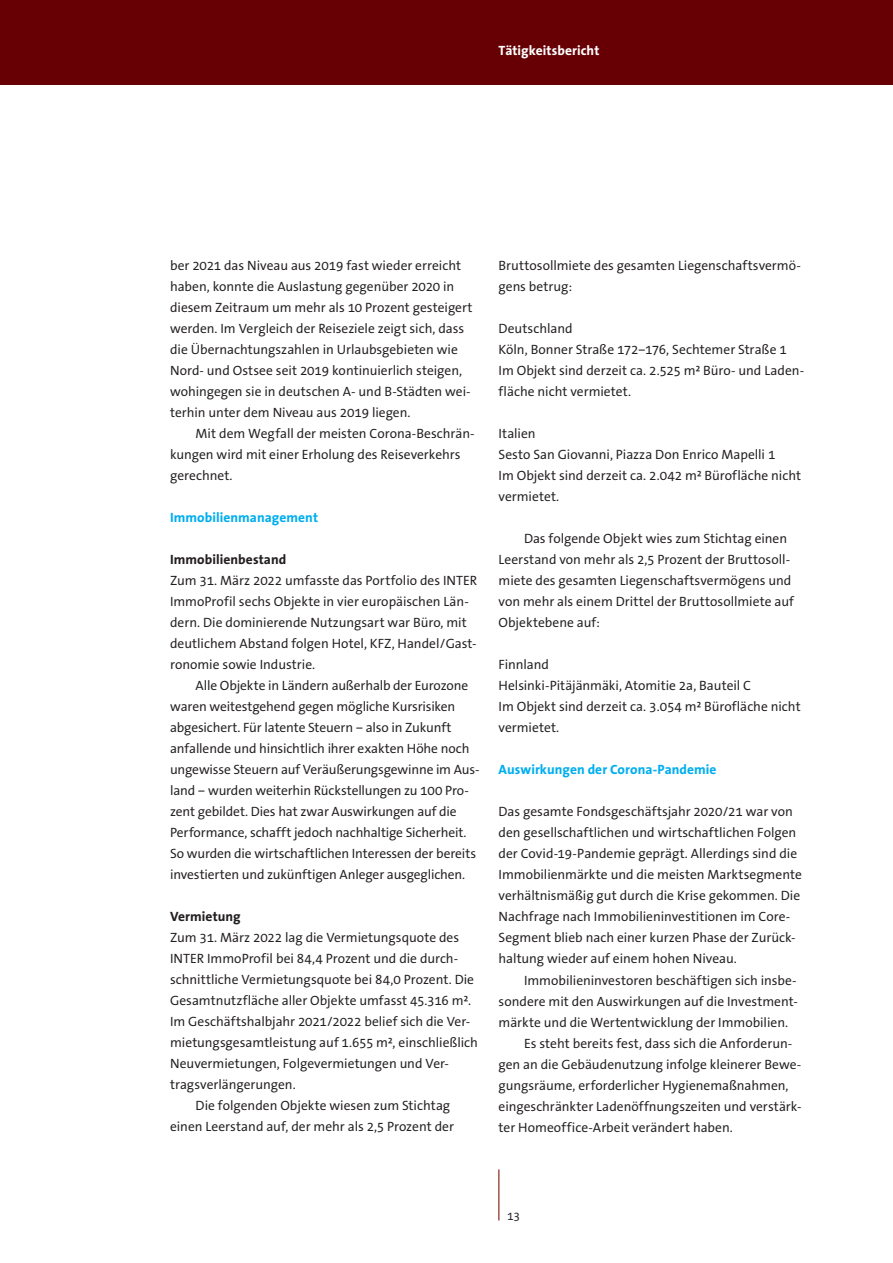
<style>
.page{position:relative;width:893px;height:1263px;background:#fff}
.page>*{position:absolute;margin:0;border:0;box-sizing:border-box;transform-origin:0 0}
.t1{font:13.5px/21px "The Sans Office";letter-spacing:-.005em;color:#231f20}
.t2{font:700 13.5px "The Sans Office";letter-spacing:.005em;color:#00aeef}
.t3{font:700 13.5px "The Sans Office";letter-spacing:.005em;color:#231f20}
.t4{font:700 13.5px "The Sans Office";letter-spacing:.005em;color:#fff}
.t5{font:12px "The Sans Office";color:#231f20}
</style>
<div class="page">
<div style="left:0;top:0;width:893px;height:85px;background:#660005"></div>
<hr style="left:498px;top:1169px;width:2px;height:51px;background:#9e544a">
<p class="t4" style="left:499px;top:44px;width:102px">Tätigkeitsbericht</p>
<p class="t1" style="left:170px;top:256px;width:304px">ber 2021 das Niveau aus 2019 fast wieder erreicht haben, konnte die Auslastung gegenüber 2020 in diesem Zeitraum um mehr als 10 Prozent gesteigert werden. Im Vergleich der Reiseziele zeigt sich, dass die Übernachtungszahlen in Urlaubsgebieten wie Nord- und Ostsee seit 2019 kontinuierlich steigen, wohingegen sie in deutschen A- und B-Städten wei&shy;terhin unter dem Niveau aus 2019 liegen.</p>
<p class="t1" style="left:170px;top:424px;width:306px;text-indent:26px">Mit dem Wegfall der meisten Corona-Beschrän&shy;kungen wird mit einer Erholung des Reiseverkehrs gerechnet.</p>
<p class="t2" style="left:170px;top:510px;width:150px">Immobilienmanagement</p>
<p class="t3" style="left:170px;top:552px;width:118px">Immobilienbestand</p>
<p class="t1" style="left:170px;top:571px;width:309px">Zum 31. März 2022 umfasste das Portfolio des INTER ImmoProfil sechs Objekte in vier europäischen Län&shy;dern. Die dominierende Nutzungsart war Büro, mit deutlichem Abstand folgen Hotel, KFZ, Handel/Gast&shy;ronomie sowie Industrie.</p>
<p class="t1" style="left:170px;top:676px;width:311px;text-indent:26px">Alle Objekte in Ländern außerhalb der Eurozone waren weitestgehend gegen mögliche Kursrisiken abgesichert. Für latente Steuern – also in Zukunft anfallende und hinsichtlich ihrer exakten Höhe noch ungewisse Steuern auf Veräußerungsgewinne im Aus&shy;land – wurden weiterhin Rückstellungen zu 100 Pro&shy;zent gebildet. Dies hat zwar Auswirkungen auf die Performance, schafft jedoch nachhaltige Sicherheit.<br>So wurden die wirtschaftlichen Interessen der bereits investierten und zukünftigen Anleger ausgeglichen.</p>
<p class="t3" style="left:170px;top:909px;width:72px">Vermietung</p>
<p class="t1" style="left:170px;top:928px;width:291px">Zum 31. März 2022 lag die Vermietungsquote des</p>
<p class="t1" style="left:170px;top:949px;width:290px">INTER ImmoProfil bei 84,4 Prozent und die durch-</p>
<p class="t1" style="left:170px;top:970px;width:306px">schnittliche Vermietungsquote bei 84,0 Prozent. Die</p>
<p class="t1" style="left:170px;top:991px;width:302px">Gesamtnutzfläche aller Objekte umfasst 45.316 m².</p>
<p class="t1" style="left:170px;top:1012px;width:302px">Im Geschäftshalbjahr 2021/2022 belief sich die Ver-</p>
<p class="t1" style="left:170px;top:1033px;width:309px">mietungsgesamtleistung auf 1.655 m², einschließlich</p>
<p class="t1" style="left:170px;top:1054px;width:280px">Neuvermietungen, Folgevermietungen und Ver-</p>
<p class="t1" style="left:170px;top:1075px;width:127px">tragsverlängerungen.</p>
<p class="t1" style="left:196px;top:1096px;width:256px">Die folgenden Objekte wiesen zum Stichtag</p>
<p class="t1" style="left:170px;top:1117px;width:285px">einen Leerstand auf, der mehr als 2,5 Prozent der</p>
<p class="t1" style="left:499px;top:256px;width:304px">Bruttosollmiete des gesamten Liegenschaftsvermö&shy;gens betrug:</p>
<p class="t1" style="left:499px;top:319px;width:307px">Deutschland<br>Köln, Bonner Straße 172–176, Sechtemer Straße 1<br>Im Objekt sind derzeit ca. 2.525 m² Büro- und Laden&shy;fläche nicht vermietet.</p>
<p class="t1" style="left:499px;top:424px;width:304px">Italien<br>Sesto San Giovanni, Piazza Don Enrico Mapelli 1<br>Im Objekt sind derzeit ca. 2.042 m² Bürofläche nicht vermietet.</p>
<p class="t1" style="left:499px;top:529px;width:297px;text-indent:26px">Das folgende Objekt wies zum Stichtag einen Leerstand von mehr als 2,5 Prozent der Bruttosoll&shy;miete des gesamten Liegenschaftsvermögens und von mehr als einem Drittel der Bruttosollmiete auf Objektebene auf:</p>
<p class="t1" style="left:499px;top:655px;width:304px">Finnland<br>Helsinki-Pitäjänmäki, Atomitie 2a, Bauteil C<br>Im Objekt sind derzeit ca. 3.054 m² Bürofläche nicht vermietet.</p>
<p class="t2" style="left:499px;top:763px;width:220px">Auswirkungen der Corona-Pandemie</p>
<p class="t1" style="left:499px;top:802px;width:305px">Das gesamte Fondsgeschäftsjahr 2020/21 war von den gesellschaftlichen und wirtschaftlichen Folgen der Covid-19-Pandemie geprägt. Allerdings sind die Immobilienmärkte und die meisten Marktsegmente verhältnismäßig gut durch die Krise gekommen. Die Nachfrage nach Immobilieninvestitionen im Core-Segment blieb nach einer kurzen Phase der Zurück&shy;haltung wieder auf einem hohen Niveau.</p>
<p class="t1" style="left:524px;top:970px;width:274px">Immobilieninvestoren beschäftigen sich insbe-</p>
<p class="t1" style="left:499px;top:991px;width:301px">sondere mit den Auswirkungen auf die Investment-</p>
<p class="t1" style="left:499px;top:1012px;width:291px">märkte und die Wertentwicklung der Immobilien.</p>
<p class="t1" style="left:524px;top:1033px;width:270px">Es steht bereits fest, dass sich die Anforderun-</p>
<p class="t1" style="left:499px;top:1054px;width:304px">gen an die Gebäudenutzung infolge kleinerer Bewe-</p>
<p class="t1" style="left:499px;top:1075px;width:292px">gungsräume, erforderlicher Hygienemaßnahmen,</p>
<p class="t1" style="left:499px;top:1096px;width:304px">eingeschränkter Ladenöffnungszeiten und verstärk-</p>
<p class="t1" style="left:499px;top:1117px;width:236px">ter Homeoffice-Arbeit verändert haben.</p>
<p class="t5" style="left:507px;top:1210px;width:15px">13</p>
</div>
